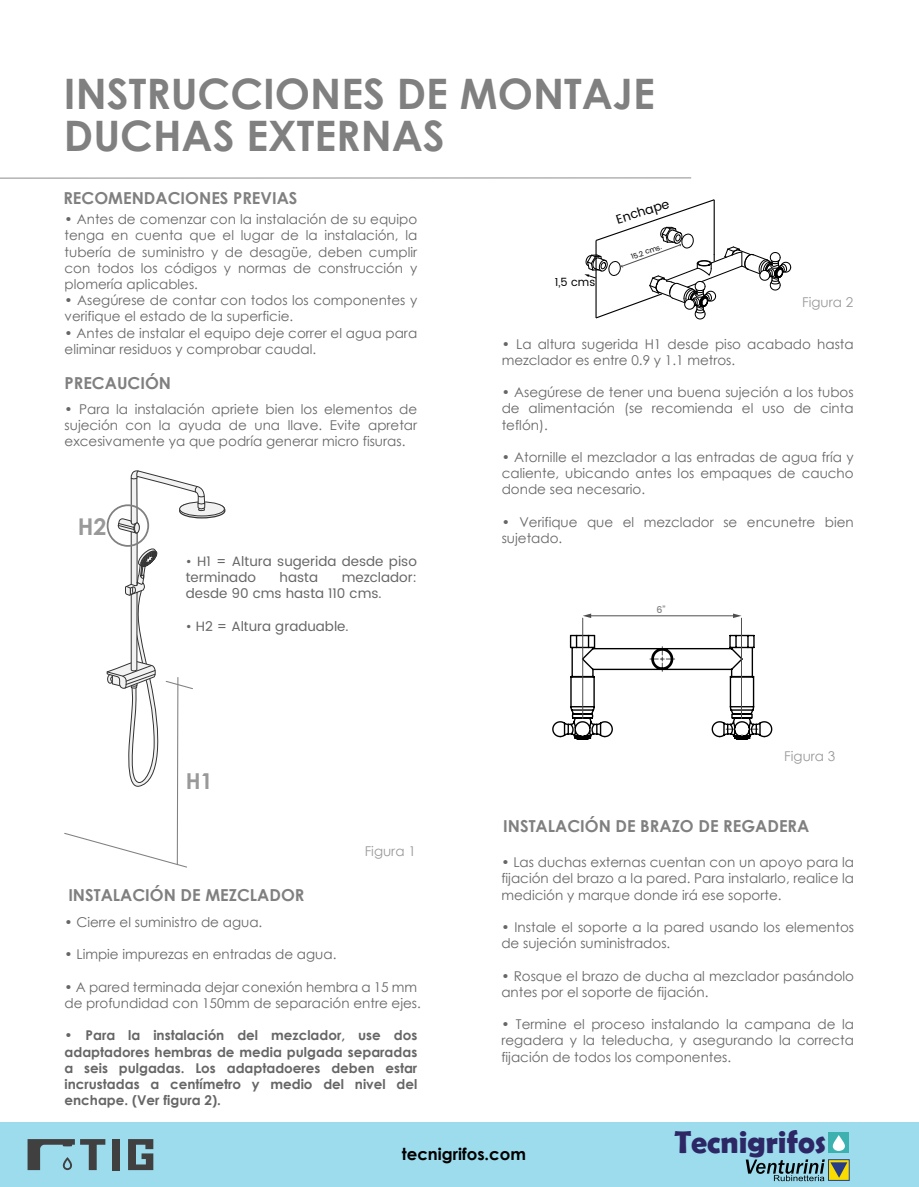
<style>
.page{position:relative;width:919px;height:1187px;background:#fff}
.page>*{position:absolute;margin:0;border:0;box-sizing:border-box;transform-origin:0 0}
.t1{font:700 42px/42px "Century Gothic";color:#808080}
.t2{font:700 31.95px "Berlin Sans FB Demi";color:#2d2766}
.t3{font:700 23.1px "Century Gothic";color:#999}
.t4{font:700 21.9px "Century Gothic";color:#999}
.t5{font:700 16.5px "Century Gothic";color:#808080}
.t6{font:700 16.5px "Century Gothic";color:#000}
.t7{font:13.5px/16.2px "Century Gothic";color:#666}
.t8{font:700 13.5px/16.2px "Century Gothic";color:#666;text-align:justify}
.t9{font:13.5px/16.2px "Poppins";color:#666}
.t10{font:13.5px "Century Gothic";color:#999}
.t11{font:12.75px "Poppins";color:#000}
.t12{font:11.25px "Poppins";color:#000}
.t13{font:500 9.3px "Poppins";color:#808080}
.t14{font:7.2px "Poppins";color:#000}
</style>
<div class="page">
<div style="left:0;top:1122px;width:918px;height:64px;background:#9cdced"></div>
<hr style="left:0;top:177px;width:691px;height:2px;background:#b3b3b3">
<div style="left:828px;top:1132px;width:21px;height:21px;background:#3cb1b0"></div>
<svg style="left:832px;top:1135px;width:12px;height:15px"></svg>
<svg style="left:745px;top:1159px;width:79px;height:22px"></svg>
<div style="left:828px;top:1159px;width:21px;height:21px;background:#f9dd00;border:1px solid #273d86"></div>
<svg style="left:830px;top:1162px;width:17px;height:15px"></svg>
<svg style="left:552px;top:634px;width:221px;height:106px"></svg>
<hr style="left:582px;top:618px;width:1px;height:100px;background:#4d4d4d">
<hr style="left:741px;top:618px;width:1px;height:100px;background:#4d4d4d">
<hr style="left:589px;top:615px;width:145px;height:1px;background:#4d4d4d">
<svg style="left:733px;top:613px;width:8px;height:5px"></svg>
<svg style="left:582px;top:613px;width:9px;height:5px"></svg>
<svg style="left:64px;top:470px;width:162px;height:398px"></svg>
<div style="left:107px;top:504px;width:42px;height:42px;border:2px solid #808080;border-radius:50%"></div>
<svg style="left:584px;top:199px;width:207px;height:121px"></svg>
<div style="left:112px;top:1138px;width:8px;height:31px;background:#404041"></div>
<svg style="left:128px;top:1139px;width:25px;height:30px"></svg>
<svg style="left:28px;top:1139px;width:77px;height:30px"></svg>
<h1 class="t1" style="left:64px;top:70px;width:592px">INSTRUCCIONES DE MONTAJE<br>DUCHAS EXTERNAS</h1>
<p class="t5" style="left:63px;top:186px;width:235px">RECOMENDACIONES PREVIAS</p>
<p class="t7" style="left:65px;top:211px;width:354px;text-align:justify">• Antes de comenzar con la instalación de su equipo tenga en cuenta que el lugar de la instalación, la tubería de suministro y de desagüe, deben cumplir con todos los códigos y normas de construcción y plomería aplicables.</p>
<p class="t7" style="left:65px;top:292px;width:354px">• Asegúrese de contar con todos los componentes y verifique el estado de la superficie.</p>
<p class="t7" style="left:65px;top:324px;width:354px">• Antes de instalar el equipo deje correr el agua para eliminar residuos y comprobar caudal.</p>
<p class="t5" style="left:64px;top:370px;width:108px">PRECAUCIÓN</p>
<p class="t7" style="left:65px;top:400px;width:354px;text-align:justify">• Para la instalación apriete bien los elementos de sujeción con la ayuda de una llave. Evite apretar excesivamente ya que podría generar micro fisuras.</p>
<h3 class="t3" style="left:78px;top:509px;width:30px">H2</h3>
<p class="t9" style="left:186px;top:553px;width:233px">• H1 = Altura sugerida desde piso terminado</p>
<p class="t9" style="left:186px;top:569px;width:233px;text-indent:156px">mezclador: desde 90 cms hasta 110 cms.</p>
<p class="t9" style="left:186px;top:618px;width:164px">• H2 = Altura graduable.</p>
<p class="t9" style="left:279px;top:569px;width:40px">hasta</p>
<h3 class="t4" style="left:186px;top:764px;width:29px">H1</h3>
<p class="t10" style="left:365px;top:842px;width:53px">Figura 1</p>
<p class="t5" style="left:68px;top:882px;width:237px">INSTALACIÓN DE MEZCLADOR</p>
<p class="t7" style="left:64px;top:913px;width:199px">• Cierre el suministro de agua.</p>
<p class="t7" style="left:64px;top:946px;width:273px">• Limpie impurezas en entradas de agua.</p>
<p class="t7" style="left:64px;top:978px;width:358px">• A pared terminada dejar conexión hembra a 15 mm de profundidad con 150mm de separación entre ejes.</p>
<p class="t8" style="left:64px;top:1026px;width:354px">• Para la instalación del mezclador, use dos adaptadores hembras de media pulgada separadas a seis pulgadas. Los adaptadoeres deben estar incrustadas a centímetro y medio del nivel del enchape. (Ver figura 2).</p>
<p class="t11" style="left:613px;top:211px;width:56px;rotate:-18deg">Enchape</p>
<p class="t12" style="left:555px;top:273px;width:42px">1,5 cms</p>
<p class="t14" style="left:629px;top:252px;width:34px;rotate:-20deg">15.2 cms.</p>
<p class="t10" style="left:802px;top:293px;width:53px">Figura 2</p>
<p class="t7" style="left:501px;top:335px;width:353px">• La altura sugerida H1 desde piso acabado hasta mezclador es entre 0.9 y 1.1 metros.</p>
<p class="t7" style="left:501px;top:384px;width:353px;text-align:justify">• Asegúrese de tener una buena sujeción a los tubos de alimentación (se recomienda el uso de cinta teflón).</p>
<p class="t7" style="left:501px;top:449px;width:353px;text-align:justify">• Atornille el mezclador a las entradas de agua fría y caliente, ubicando antes los empaques de caucho donde sea necesario.</p>
<p class="t7" style="left:501px;top:513px;width:353px">• Verifique que el mezclador se encunetre bien sujetado.</p>
<p class="t13" style="left:656px;top:602px;width:11px">6”</p>
<p class="t10" style="left:784px;top:746px;width:53px">Figura 3</p>
<p class="t5" style="left:503px;top:813px;width:307px">INSTALACIÓN DE BRAZO DE REGADERA</p>
<p class="t7" style="left:501px;top:853px;width:354px;text-align:justify">• Las duchas externas cuentan con un apoyo para la fijación del brazo a la pared. Para instalarlo, realice la medición y marque donde irá ese soporte.</p>
<p class="t7" style="left:501px;top:918px;width:354px">• Instale el soporte a la pared usando los elementos de sujeción suministrados.</p>
<p class="t7" style="left:501px;top:967px;width:354px">• Rosque el brazo de ducha al mezclador pasándolo antes por el soporte de fijación.</p>
<p class="t7" style="left:501px;top:1015px;width:354px;text-align:justify">• Termine el proceso instalando la campana de la regadera y la teleducha, y asegurando la correcta fijación de todos los componentes.</p>
<p class="t6" style="left:402px;top:1141px;width:126px">tecnigrifos.com</p>
<h2 class="t2" style="left:674px;top:1123px;width:153px">Tecnigrifos</h2>
</div>
